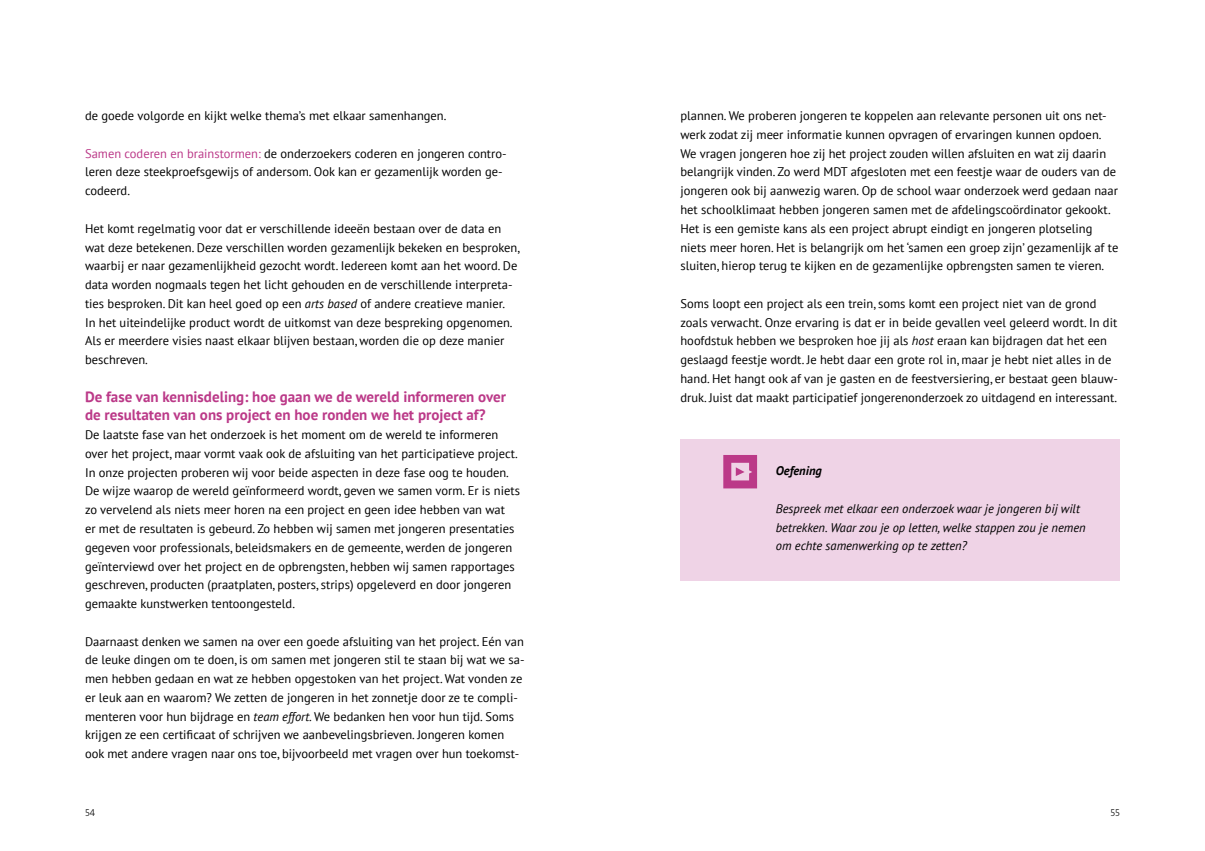
<style>
.page{position:relative;width:1205px;height:851px;background:#fff}
.page>*{position:absolute;margin:0;border:0;box-sizing:border-box;transform-origin:0 0}
.t1{font:700 15px/18.8px "PT Sans";color:#bb3988}
.t2{font:12.5px/18.8px "PT Sans";color:#000}
.t3{font:italic 12.5px/18.8px "PT Sans";color:#000}
.t4{font:italic 700 12.5px "PT Sans";color:#000}
.t5{font:300 10px "The Sans Trial";color:#000}
.s1{color:#bb3988}
.s2{font-style:italic}
</style>
<div class="page">
<div style="left:680px;top:438px;width:440px;height:142px;background:#efd3e6"></div>
<svg style="left:723px;top:455px;width:34px;height:33px"></svg>
<p class="t2" style="left:85px;top:106px;width:363px">de goede volgorde en kijkt welke thema’s met elkaar samenhangen.</p>
<p class="t2" style="left:85px;top:144px;width:423px"><span class="s1">Samen coderen en brainstormen:</span> de onderzoekers coderen en jongeren contro&shy;leren deze steekproefsgewijs of andersom. Ook kan er gezamenlijk worden ge&shy;codeerd.</p>
<p class="t2" style="left:85px;top:219px;width:436px">Het komt regelmatig voor dat er verschillende ideeën bestaan over de data en wat deze betekenen. Deze verschillen worden gezamenlijk bekeken en besproken, waarbij er naar gezamenlijkheid gezocht wordt. Iedereen komt aan het woord. De data worden nogmaals tegen het licht gehouden en de verschillende interpreta&shy;ties besproken. Dit kan heel goed op een <span class="s2">arts based</span> of andere creatieve manier.<br>In het uiteindelijke product wordt de uitkomst van deze bespreking opgenomen.<br>Als er meerdere visies naast elkaar blijven bestaan, worden die op deze manier beschreven.</p>
<p class="t1" style="left:85px;top:386px;width:422px">De fase van kennisdeling: hoe gaan we de wereld informeren over de resultaten van ons project en hoe ronden we het project af?</p>
<p class="t2" style="left:85px;top:425px;width:436px">De laatste fase van het onderzoek is het moment om de wereld te informeren over het project, maar vormt vaak ook de afsluiting van het participatieve project.<br>In onze projecten proberen wij voor beide aspecten in deze fase oog te houden.<br>De wijze waarop de wereld geïnformeerd wordt, geven we samen vorm. Er is niets zo vervelend als niets meer horen na een project en geen idee hebben van wat<br>er met de resultaten is gebeurd. Zo hebben wij samen met jongeren presentaties gegeven voor professionals, beleidsmakers en de gemeente, werden de jongeren geïnterviewd over het project en de opbrengsten, hebben wij samen rapportages geschreven, producten (praatplaten, posters, strips) opgeleverd en door jongeren gemaakte kunstwerken tentoongesteld.</p>
<p class="t2" style="left:85px;top:631px;width:441px">Daarnaast denken we samen na over een goede afsluiting van het project. Eén van de leuke dingen om te doen, is om samen met jongeren stil te staan bij wat we sa&shy;men hebben gedaan en wat ze hebben opgestoken van het project. Wat vonden ze er leuk aan en waarom? We zetten de jongeren in het zonnetje door ze te compli&shy;menteren voor hun bijdrage en <span class="s2">team effort</span>. We bedanken hen voor hun tijd. Soms krijgen ze een certificaat of schrijven we aanbevelingsbrieven. Jongeren komen ook met andere vragen naar ons toe, bijvoorbeeld met vragen over hun toekomst-</p>
<p class="t2" style="left:680px;top:106px;width:439px">plannen. We proberen jongeren te koppelen aan relevante personen uit ons net&shy;werk zodat zij meer informatie kunnen opvragen of ervaringen kunnen opdoen.<br>We vragen jongeren hoe zij het project zouden willen afsluiten en wat zij daarin belangrijk vinden. Zo werd MDT afgesloten met een feestje waar de ouders van de jongeren ook bij aanwezig waren. Op de school waar onderzoek werd gedaan naar het schoolklimaat hebben jongeren samen met de afdelingscoördinator gekookt.<br>Het is een gemiste kans als een project abrupt eindigt en jongeren plotseling niets meer horen. Het is belangrijk om het ‘samen een groep zijn’ gezamenlijk af te sluiten, hierop terug te kijken en de gezamenlijke opbrengsten samen te vieren.</p>
<p class="t2" style="left:680px;top:294px;width:439px">Soms loopt een project als een trein, soms komt een project niet van de grond zoals verwacht. Onze ervaring is dat er in beide gevallen veel geleerd wordt. In dit hoofdstuk hebben we besproken hoe jij als <span class="s2">host</span> eraan kan bijdragen dat het een geslaagd feestje wordt. Je hebt daar een grote rol in, maar je hebt niet alles in de hand. Het hangt ook af van je gasten en de feestversiering, er bestaat geen blauw&shy;druk. Juist dat maakt participatief jongerenonderzoek zo uitdagend en interessant.</p>
<p class="t4" style="left:776px;top:462px;width:48px">Oefening</p>
<p class="t3" style="left:776px;top:498px;width:311px">Bespreek met elkaar een onderzoek waar je jongeren bij wilt betrekken. Waar zou je op letten, welke stappen zou je nemen om echte samenwerking op te zetten?</p>
<p class="t5" style="left:85px;top:808px;width:12px">54</p>
<p class="t5" style="left:1110px;top:808px;width:11px">55</p>
</div>
